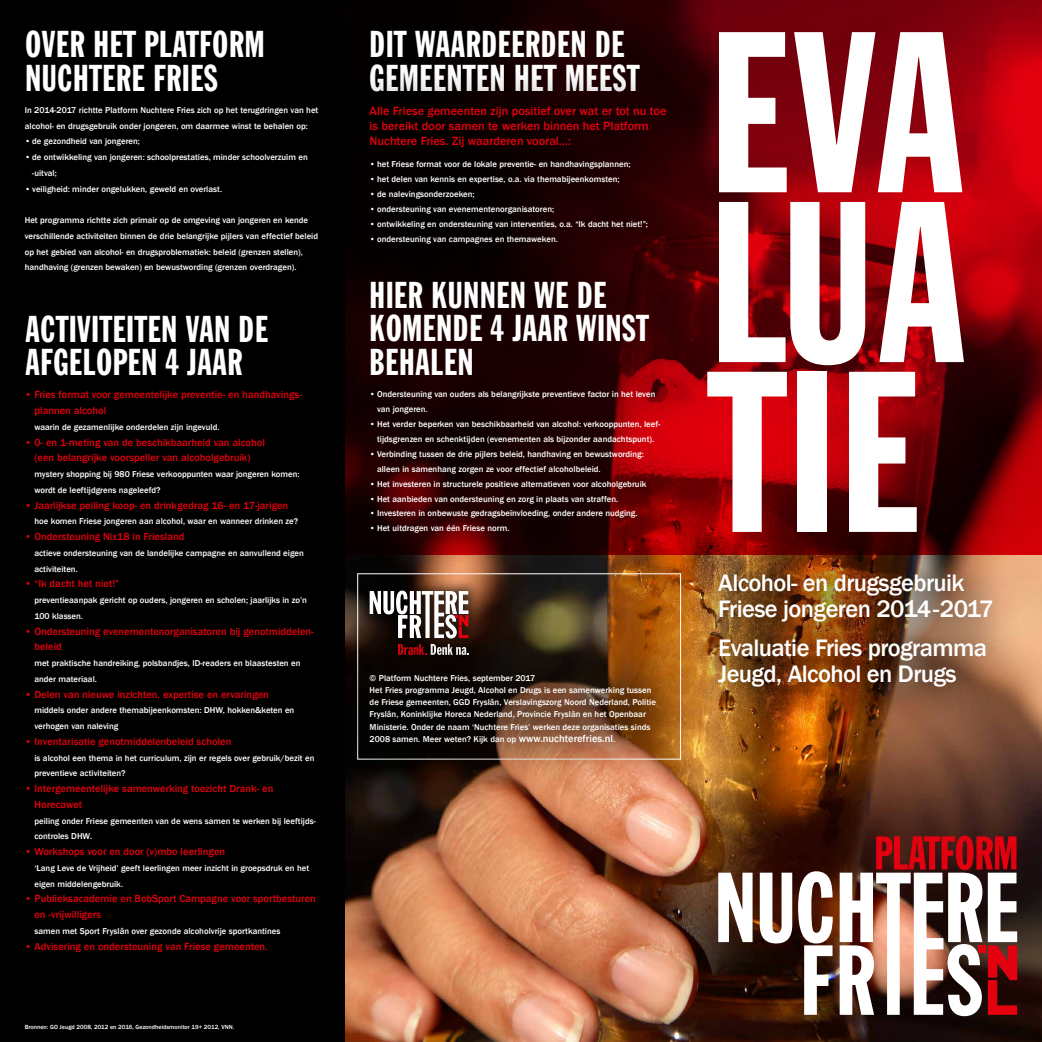
<style>
.page{position:relative;width:1042px;height:1042px;background:#fff}
.page>*{position:absolute;margin:0;border:0;box-sizing:border-box;transform-origin:0 0}
.t1{font:224.88px/169.8px "Franklin Gothic Extra Cond";letter-spacing:.02em;color:#fff;text-align:justify}
.t2{font:36.75px/33.2px "Franklin Gothic Extra Cond";letter-spacing:.02em;color:#fff}
.t3{font:500 24.5px/26.2px "Franklin Gothic";letter-spacing:-.025em;color:#fff}
.t4{font:500 12.25px/14.9px "Franklin Gothic";color:#e3000f}
.t5{font:500 10.5px/15.8px "Franklin Gothic";color:#e3000f}
.t6{font:500 8.75px/15.8px "Franklin Gothic";color:#fff}
.t7{font:500 6.12px "Franklin Gothic";color:#fff}
.s1{font-size:10.5px}
</style>
<div class="page">
<img style="left:345px;top:555px;width:697px;height:487px">
<svg style="left:345px;top:0;width:697px;height:555px;background:#650006"></svg>
<div style="left:0;top:0;width:345px;height:1042px;background:#000"></div>
<div style="left:356px;top:578px;width:125px;height:90px;background:#000;opacity:.75"></div>
<svg style="left:370px;top:590px;width:98px;height:44px"></svg>
<div style="left:679px;top:534px;width:351px;height:192px;background:#000;opacity:.75"></div>
<div style="left:330px;top:67px;width:374px;height:216px;background:#000;opacity:.75"></div>
<div style="left:329px;top:634px;width:364px;height:149px;background:#000;opacity:.75"></div>
<svg style="left:718px;top:872px;width:34px;height:70px"></svg>
<svg style="left:760px;top:872px;width:32px;height:71px"></svg>
<svg style="left:798px;top:871px;width:35px;height:144px"></svg>
<svg style="left:839px;top:835px;width:178px;height:181px"></svg>
<h2 class="t2" style="left:25px;top:29px;width:241px">OVER HET PLATFORM<br>NUCHTERE FRIES</h2>
<p class="t6" style="left:25px;top:102px;width:295px">In 2014-2017 richtte Platform Nuchtere Fries zich op het terugdringen van het alcohol- en drugsgebruik onder jongeren, om daarmee winst te behalen op:</p>
<p class="t6" style="left:25px;top:134px;width:117px">• de gezondheid van jongeren;</p>
<p class="t6" style="left:32px;top:149px;width:277px;text-indent:-7px">• de ontwikkeling van jongeren: schoolprestaties, minder schoolverzuim en -uitval;</p>
<p class="t6" style="left:25px;top:181px;width:199px">• veiligheid: minder ongelukken, geweld en overlast.</p>
<p class="t6" style="left:25px;top:212px;width:295px">Het programma richtte zich primair op de omgeving van jongeren en kende verschillende activiteiten binnen de drie belangrijke pijlers van effectief beleid op het gebied van alcohol- en drugsproblematiek: beleid (grenzen stellen), handhaving (grenzen bewaken) en bewustwording (grenzen overdragen).</p>
<h2 class="t2" style="left:25px;top:313px;width:244px">ACTIVITEITEN VAN DE<br>AFGELOPEN 4 JAAR</h2>
<p class="t5" style="left:34px;top:387px;width:269px;text-indent:-10px">• Fries format voor gemeentelijke preventie- en handhavings&shy;plannen alcohol</p>
<p class="t6" style="left:34px;top:419px;width:187px">waarin de gezamenlijke onderdelen zijn ingevuld.</p>
<p class="t5" style="left:25px;top:434px;width:242px;text-align:center">• 0- en 1-meting van de beschikbaarheid van alcohol (een belangrijke voorspeller van alcoholgebruik)</p>
<p class="t6" style="left:34px;top:466px;width:267px">mystery shopping bij 980 Friese verkooppunten waar jongeren komen: wordt de leeftijdgrens nageleefd?</p>
<p class="t5" style="left:25px;top:497px;width:265px">• Jaarlijkse peiling koop- en drinkgedrag 16- en 17-jarigen</p>
<p class="t6" style="left:34px;top:514px;width:265px">hoe komen Friese jongeren aan alcohol, waar en wanneer drinken ze?</p>
<p class="t5" style="left:25px;top:529px;width:161px">• Ondersteuning Nix18 in Friesland</p>
<p class="t6" style="left:34px;top:545px;width:271px">actieve ondersteuning van de landelijke campagne en aanvullend eigen activiteiten.</p>
<p class="t5" style="left:25px;top:576px;width:96px">• “Ik dacht het niet!”</p>
<p class="t6" style="left:34px;top:592px;width:274px">preventieaanpak gericht op ouders, jongeren en scholen; jaarlijks in zo’n<br>100 klassen.</p>
<p class="t5" style="left:34px;top:623px;width:281px;text-indent:-10px">• Ondersteuning evenementenorganisatoren bij genotmiddelen&shy;beleid</p>
<p class="t6" style="left:34px;top:655px;width:267px">met praktische handreiking, polsbandjes, ID-readers en blaastesten en ander materiaal.</p>
<p class="t5" style="left:25px;top:686px;width:246px">• Delen van nieuwe inzichten, expertise en ervaringen</p>
<p class="t6" style="left:34px;top:703px;width:261px">middels onder andere themabijeenkomsten: DHW, hokken&amp;keten en verhogen van naleving</p>
<p class="t5" style="left:25px;top:733px;width:208px">• Inventarisatie genotmiddelenbeleid scholen</p>
<p class="t6" style="left:34px;top:750px;width:281px">is alcohol een thema in het curriculum, zijn er regels over gebruik/bezit en preventieve activiteiten?</p>
<p class="t5" style="left:34px;top:781px;width:240px;text-indent:-10px">• Intergemeentelijke samenwerking toezicht Drank- en<br>Horecawet</p>
<p class="t6" style="left:34px;top:813px;width:283px">peiling onder Friese gemeenten van de wens samen te werken bij leeftijds&shy;controles DHW.</p>
<p class="t5" style="left:25px;top:844px;width:202px">• Workshops voor en door (v)mbo leerlingen</p>
<p class="t6" style="left:34px;top:860px;width:276px">‘Lang Leve de Vrijheid’ geeft leerlingen meer inzicht in groepsdruk en het eigen middelengebruik.</p>
<p class="t5" style="left:34px;top:891px;width:283px;text-indent:-10px">• Publieksacademie en BobSport Campagne voor sportbesturen en -vrijwilligers</p>
<p class="t6" style="left:34px;top:923px;width:247px">samen met Sport Fryslân over gezonde alcoholvrije sportkantines</p>
<p class="t5" style="left:25px;top:938px;width:244px">• Advisering en ondersteuning van Friese gemeenten.</p>
<p class="t7" style="left:25px;top:1023px;width:211px">Bronnen: GO Jeugd 2008, 2012 en 2016, Gezondheidsmonitor 19+ 2012, VNN.</p>
<h2 class="t2" style="left:370px;top:29px;width:271px">DIT WAARDEERDEN DE<br>GEMEENTEN HET MEEST</h2>
<h3 class="t4" style="left:370px;top:104px;width:298px">Alle Friese gemeenten zijn positief over wat er tot nu toe is bereikt door samen te werken binnen het Platform<br>Nuchtere Fries. Zij waarderen vooral…:</h3>
<p class="t6" style="left:370px;top:157px;width:262px">• het Friese format voor de lokale preventie- en handhavingsplannen;</p>
<p class="t6" style="left:370px;top:171px;width:251px">• het delen van kennis en expertise, o.a. via themabijeenkomsten;</p>
<p class="t6" style="left:370px;top:186px;width:106px">• de nalevingsonderzoeken;</p>
<p class="t6" style="left:370px;top:201px;width:186px">• ondersteuning van evenementenorganisatoren;</p>
<p class="t6" style="left:370px;top:216px;width:280px">• ontwikkeling en ondersteuning van interventies, o.a. “Ik dacht het niet!”;</p>
<p class="t6" style="left:370px;top:231px;width:190px">• ondersteuning van campagnes en themaweken.</p>
<h2 class="t2" style="left:370px;top:280px;width:280px">HIER KUNNEN WE DE<br>KOMENDE 4 JAAR WINST<br>BEHALEN</h2>
<p class="t6" style="left:377px;top:387px;width:280px;line-height:14.9px;text-indent:-7px">• Ondersteuning van ouders als belangrijkste preventieve factor in het leven van jongeren.</p>
<p class="t6" style="left:370px;top:417px;width:292px;line-height:14.9px;text-align:center">• Het verder beperken van beschikbaarheid van alcohol: verkooppunten, leef&shy;tijdsgrenzen en schenktijden (evenementen als bijzonder aandachtspunt).</p>
<p class="t6" style="left:377px;top:447px;width:268px;line-height:14.9px;text-indent:-7px">• Verbinding tussen de drie pijlers beleid, handhaving en bewustwording: alleen in samenhang zorgen ze voor effectief alcoholbeleid.</p>
<p class="t6" style="left:370px;top:476px;width:278px">• Het investeren in structurele positieve alternatieven voor alcoholgebruik</p>
<p class="t6" style="left:370px;top:491px;width:250px">• Het aanbieden van ondersteuning en zorg in plaats van straffen.</p>
<p class="t6" style="left:370px;top:506px;width:269px">• Investeren in onbewuste gedragsbeïnvloeding, onder andere nudging.</p>
<p class="t6" style="left:370px;top:521px;width:141px">• Het uitdragen van één Friese norm.</p>
<p class="t6" style="left:370px;top:671px;width:288px;line-height:12.2px">© Platform Nuchtere Fries, september 2017<br>Het Fries programma Jeugd, Alcohol en Drugs is een samenwerking tussen de Friese gemeenten, GGD Fryslân, Verslavingszorg Noord Nederland, Politie Fryslân, Koninklijke Horeca Nederland, Provincie Fryslân en het Openbaar Ministerie. Onder de naam ‘Nuchtere Fries’ werken deze organisaties sinds 2008 samen. Meer weten? Kijk dan op <span class="s1">www.nuchterefries.nl</span>.</p>
<h1 class="t1" style="left:709px;top:36px;width:257px">EVA LUA TIE</h1>
<h3 class="t3" style="left:718px;top:569px;width:277px">Alcohol- en drugsgebruik<br>Friese jongeren 2014-2017</h3>
<h3 class="t3" style="left:718px;top:635px;width:270px">Evaluatie Fries programma<br>Jeugd, Alcohol en Drugs</h3>
</div>
